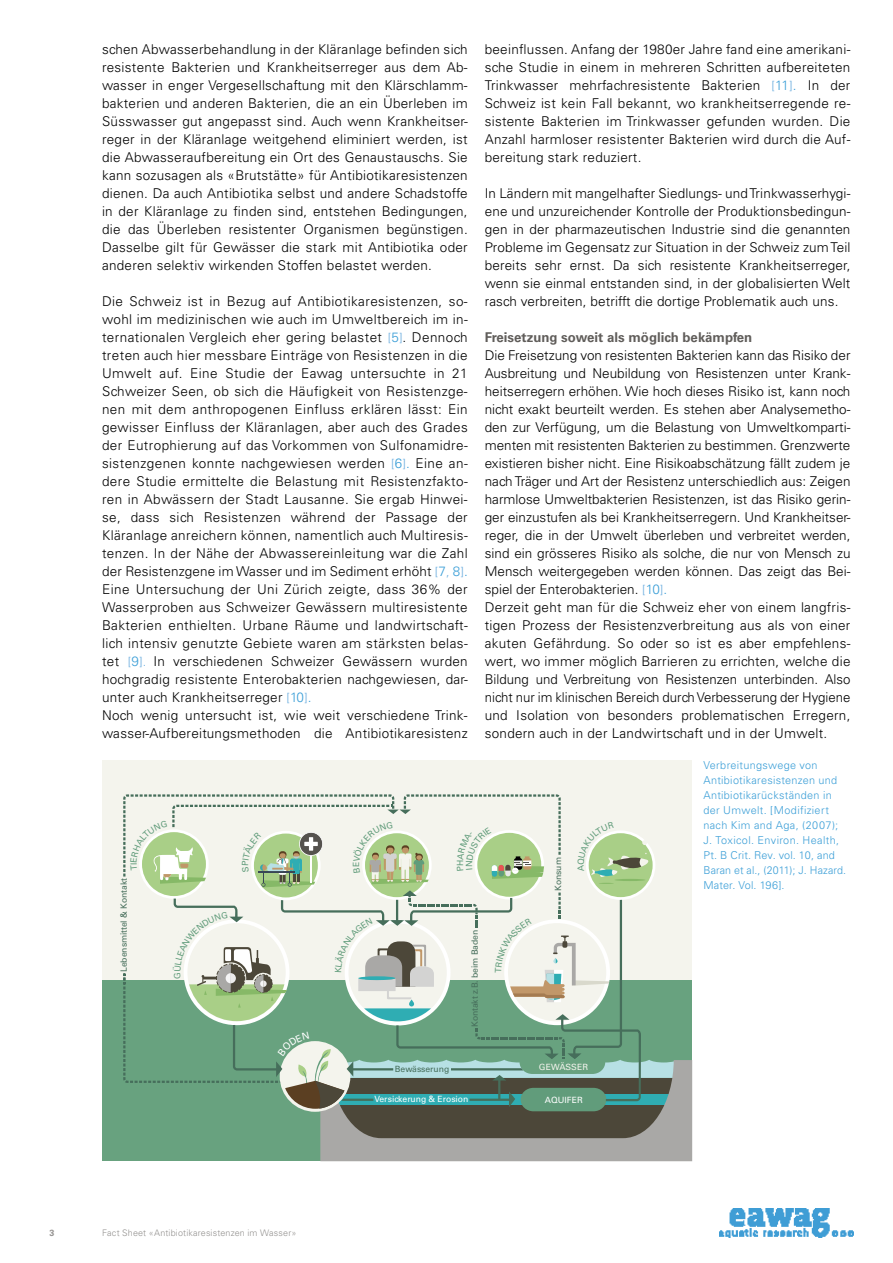
<style>
.page{position:relative;width:893px;height:1263px;background:#fff}
.page>*{position:absolute;margin:0;border:0;box-sizing:border-box;transform-origin:0 0}
.t1{font:300 13.5px/18px "Univers LT Std";letter-spacing:.02em;color:#000;text-align:justify}
.t2{font:300 13.5px/18px "Univers LT Std";color:#000}
.t3{font:700 13.5px "Univers LT Std";color:#605d5a}
.t4{font:300 10.8px/15px "Univers LT Std";letter-spacing:.025em;color:#3a9ed7}
.t5{font:300 9px "Univers LT Std";letter-spacing:.02em;color:#949290}
.t6{font:700 9px "Univers LT Std";color:#949290}
.t7{font:8.55px "Univers LT Std";letter-spacing:-.005em;color:#466e5b}
.t8{font:8.55px "Univers LT Std";letter-spacing:-.005em;color:#fff}
.t9{font:8.55px "Univers LT Std";letter-spacing:.01em;color:#f4f4ed}
.t10{font:8.55px "Univers LT Std";color:#619c7b}
.s1{font-size:12.75px;color:#74b2e0}
.s2{color:#3a9ed7}
</style>
<div class="page">
<div style="left:102px;top:760px;width:590px;height:401px;background:#f4f4ed"></div>
<div style="left:102px;top:980px;width:590px;height:181px;background:#68a27f"></div>
<img style="left:720px;top:1209px;width:134px;height:29px">
<svg style="left:123px;top:794px;width:569px;height:367px"></svg>
<p class="t1" style="left:102px;top:40px;width:367px">schen Abwasserbehandlung in der Kläranlage befinden sich resistente Bakterien und Krankheitserreger aus dem Ab&shy;wasser in enger Vergesellschaftung mit den Klärschlamm&shy;bakterien und anderen Bakterien, die an ein Überleben im Süsswasser gut angepasst sind. Auch wenn Krankheitser&shy;reger in der Kläranlage weitgehend eliminiert werden, ist die Abwasseraufbereitung ein Ort des Genaustauschs. Sie kann sozusagen als «Brutstätte» für Antibiotikaresistenzen dienen. Da auch Antibiotika selbst und andere Schadstoffe in der Kläranlage zu finden sind, entstehen Bedingungen, die das Überleben resistenter Organismen begünstigen.<br>Dasselbe gilt für Gewässer die stark mit Antibiotika oder anderen selektiv wirkenden Stoffen belastet werden.</p>
<p class="t1" style="left:102px;top:292px;width:367px;text-align:left">Die Schweiz ist in Bezug auf Antibiotikaresistenzen, so&shy;wohl im medizinischen wie auch im Umweltbereich im in&shy;ternationalen Vergleich eher gering belastet <span class="s1">[</span><span class="s2">5</span><span class="s1">]</span>. Dennoch treten auch hier messbare Einträge von Resistenzen in die Umwelt auf. Eine Studie der Eawag untersuchte in 21<br>Schweizer Seen, ob sich die Häufigkeit von Resistenzge&shy;nen mit dem anthropogenen Einfluss erklären lässt: Ein gewisser Einfluss der Kläranlagen, aber auch des Grades der Eutrophierung auf das Vorkommen von Sulfonamidre&shy;sistenzgenen konnte nachgewiesen werden <span class="s1">[</span><span class="s2">6</span><span class="s1">]</span><span class="s2">.</span> Eine an&shy;dere Studie ermittelte die Belastung mit Resistenzfakto&shy;ren in Abwässern der Stadt Lausanne. Sie ergab Hinwei&shy;se, dass sich Resistenzen während der Passage der Kläranlage anreichern können, namentlich auch Multiresis&shy;tenzen. In der Nähe der Abwassereinleitung war die Zahl der Resistenzgene im Wasser und im Sediment erhöht <span class="s1">[</span><span class="s2">7</span><span class="s1">,</span> <span class="s2">8</span><span class="s1">]</span><span class="s2">.<br></span>Eine Untersuchung der Uni Zürich zeigte, dass 36% der Wasserproben aus Schweizer Gewässern multiresistente Bakterien enthielten. Urbane Räume und landwirtschaft&shy;lich intensiv genutzte Gebiete waren am stärksten belas&shy;tet <span class="s1">[</span><span class="s2">9</span><span class="s1">].</span> In verschiedenen Schweizer Gewässern wurden hochgradig resistente Enterobakterien nachgewiesen, dar&shy;unter auch Krankheitserreger <span class="s1">[</span><span class="s2">10</span><span class="s1">]</span><span class="s2">.<br></span>Noch wenig untersucht ist, wie weit verschiedene Trink&shy;wasser-Aufbereitungsmethoden die Antibiotikaresistenz</p>
<p class="t1" style="left:485px;top:40px;width:367px">beeinflussen. Anfang der 1980er Jahre fand eine amerikani&shy;sche Studie in einem in mehreren Schritten aufbereiteten Trinkwasser mehrfachresistente Bakterien <span class="s1">[</span><span class="s2">11</span><span class="s1">]</span><span class="s2">.</span> In der Schweiz ist kein Fall bekannt, wo krankheitserregende re&shy;sistente Bakterien im Trinkwasser gefunden wurden. Die Anzahl harmloser resistenter Bakterien wird durch die Auf&shy;bereitung stark reduziert.</p>
<p class="t1" style="left:485px;top:184px;width:367px">In Ländern mit mangelhafter Siedlungs- und Trinkwasserhygi&shy;ene und unzureichender Kontrolle der Produktionsbedingun&shy;gen in der pharmazeutischen Industrie sind die genannten Probleme im Gegensatz zur Situation in der Schweiz zum Teil bereits sehr ernst. Da sich resistente Krankheitserreger, wenn sie einmal entstanden sind, in der globalisierten Welt rasch verbreiten, betrifft die dortige Problematik auch uns.</p>
<p class="t3" style="left:485px;top:329px;width:269px">Freisetzung soweit als möglich bekämpfen</p>
<p class="t2" style="left:485px;top:346px;width:367px">Die Freisetzung von resistenten Bakterien kann das Risiko der Ausbreitung und Neubildung von Resistenzen unter Krank&shy;heitserregern erhöhen. Wie hoch dieses Risiko ist, kann noch nicht exakt beurteilt werden. Es stehen aber Analysemetho&shy;den zur Verfügung, um die Belastung von Umweltkomparti&shy;menten mit resistenten Bakterien zu bestimmen. Grenzwerte existieren bisher nicht. Eine Risikoabschätzung fällt zudem je nach Träger und Art der Resistenz unterschiedlich aus: Zeigen harmlose Umweltbakterien Resistenzen, ist das Risiko gerin&shy;ger einzustufen als bei Krankheitserregern. Und Krankheitser&shy;reger, die in der Umwelt überleben und verbreitet werden, sind ein grösseres Risiko als solche, die nur von Mensch zu Mensch weitergegeben werden können. Das zeigt das Bei&shy;spiel der Enterobakterien. <span class="s1">[</span><span class="s2">10</span><span class="s1">]</span><span class="s2">.<br></span>Derzeit geht man für die Schweiz eher von einem langfris&shy;tigen Prozess der Resistenzverbreitung aus als von einer akuten Gefährdung. So oder so ist es aber empfehlens&shy;wert, wo immer möglich Barrieren zu errichten, welche die Bildung und Verbreitung von Resistenzen unterbinden. Also nicht nur im klinischen Bereich durch Verbesserung der Hygiene und Isolation von besonders problematischen Erregern, sondern auch in der Landwirtschaft und in der Umwelt.</p>
<p class="t10" style="left:129px;top:865px;width:4px;rotate:-90deg">I</p>
<p class="t7" style="left:119px;top:972px;width:95px;rotate:-90deg">Lebensmittel &amp; Kontakt</p>
<p class="t6" style="left:49px;top:1227px;width:7px">3</p>
<p class="t5" style="left:102px;top:1227px;width:196px">Fact Sheet «Antibiotikaresistenzen im Wasser»</p>
<p class="t10" style="left:351px;top:867px;width:7px;rotate:-90deg">E</p>
<p class="t7" style="left:395px;top:1064px;width:56px">Bewässerung</p>
<p class="t7" style="left:470px;top:1027px;width:98px;rotate:-90deg">Kontakt z.B. beim Baden</p>
<p class="t8" style="left:374px;top:1094px;width:95px">Versickerung &amp; Erosion</p>
<p class="t7" style="left:553px;top:891px;width:35px;rotate:-90deg">Konsum</p>
<p class="t9" style="left:539px;top:1062px;width:51px">GEWÄSSER</p>
<p class="t8" style="left:545px;top:1095px;width:39px">AQUIFER</p>
<p class="t4" style="left:703px;top:758px;width:144px">Verbreitungswege von<br>Antibiotikaresistenzen und<br>Antibiotikarückständen in der Umwelt. [Modifiziert nach Kim and Aga, (2007);<br>J. Toxicol. Environ. Health,<br>Pt. B Crit. Rev. vol. 10, and<br>Baran et al., (2011); J. Hazard.<br>Mater. Vol. 196].</p>
</div>
